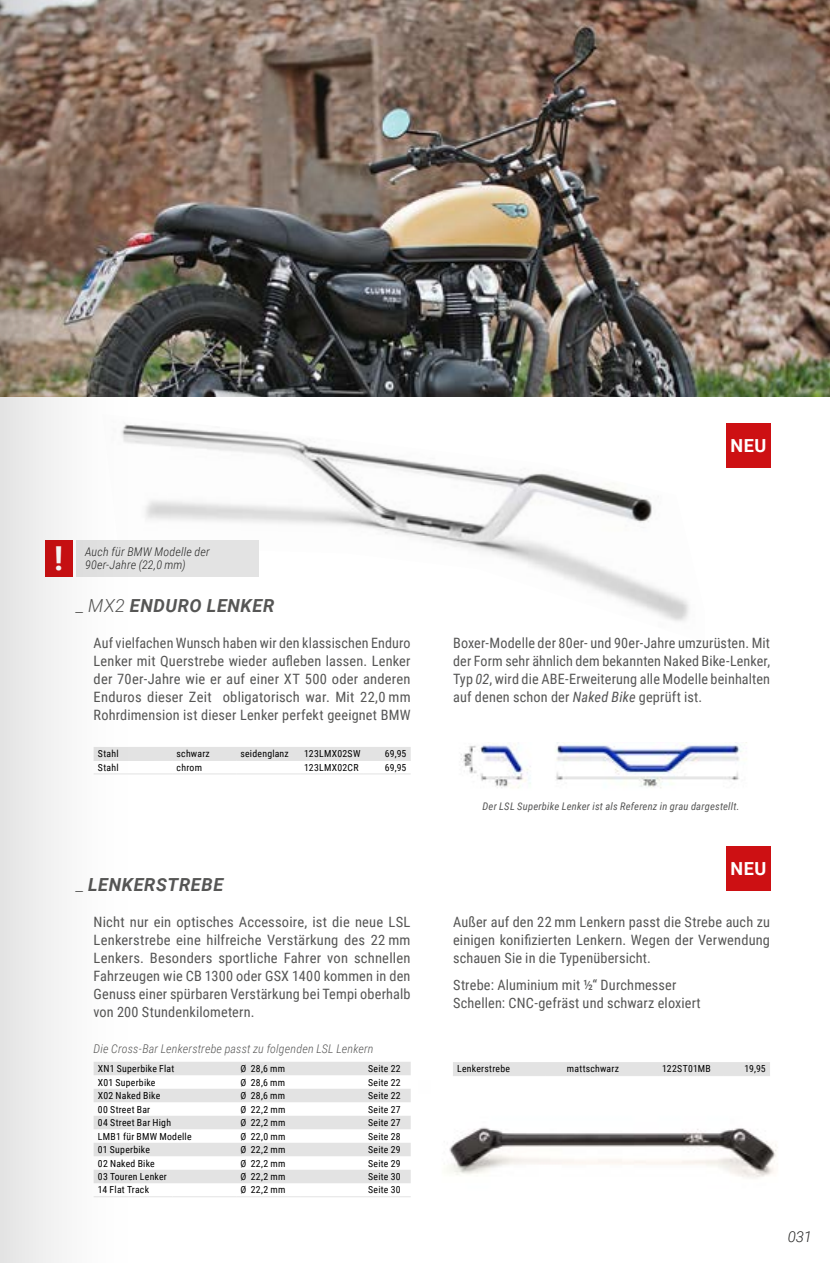
<style>
.page{position:relative;width:830px;height:1263px;background:#fff}
.page>*{position:absolute;margin:0;border:0;box-sizing:border-box;transform-origin:0 0}
.t1{font:700 33px "Roboto";color:#fff}
.t2{font:italic 700 18px "Roboto";letter-spacing:.035em;color:#565655}
.t3{font:700 18px "Roboto";letter-spacing:.035em;color:#fff}
.t4{font:italic 300 15px "Roboto";color:#272726}
.t5{font:14.25px/18px "Roboto Condensed";letter-spacing:.01em;color:#565655;text-align:justify}
.t6{font:italic 300 12px "Roboto Condensed";letter-spacing:.01em;color:#565655}
.t7{font:italic 300 12px/13.5px "Roboto Condensed";letter-spacing:.015em;color:#272726}
.t8{font:italic 10.5px "Roboto Condensed";letter-spacing:.02em;color:#565655}
.t9{font:9.75px "Roboto Condensed";letter-spacing:.025em;color:#000}
.s1{font-weight:300}
.s2{font-style:italic}
</style>
<div class="page">
<img style="left:153px;top:426px;width:536px;height:195px">
<img style="left:461px;top:742px;width:286px;height:46px">
<img style="left:153px;top:0;width:676px;height:396px">
<img style="left:447px;top:1071px;width:330px;height:107px">
<div style="left:153px;top:747px;width:257px;height:13px;background:#e3e3e3"></div>
<hr style="left:94px;top:773px;width:78px;height:1px;background:#e3e3e3">
<hr style="left:172px;top:773px;width:64px;height:1px;background:#e3e3e3">
<hr style="left:236px;top:773px;width:64px;height:1px;background:#e3e3e3">
<hr style="left:300px;top:773px;width:64px;height:1px;background:#e3e3e3">
<hr style="left:94px;top:760px;width:78px;height:1px;background:#e3e3e3">
<hr style="left:172px;top:760px;width:64px;height:1px;background:#e3e3e3">
<hr style="left:236px;top:760px;width:64px;height:1px;background:#e3e3e3">
<hr style="left:300px;top:760px;width:64px;height:1px;background:#e3e3e3">
<hr style="left:364px;top:773px;width:46px;height:1px;background:#e3e3e3">
<hr style="left:364px;top:760px;width:46px;height:1px;background:#e3e3e3">
<div style="left:452px;top:1062px;width:317px;height:13px;background:#e3e3e3"></div>
<hr style="left:657px;top:1075px;width:65px;height:1px;background:#e3e3e3">
<hr style="left:452px;top:1075px;width:93px;height:1px;background:#e3e3e3">
<hr style="left:545px;top:1075px;width:112px;height:1px;background:#e3e3e3">
<hr style="left:722px;top:1075px;width:47px;height:1px;background:#e3e3e3">
<svg style="left:153px;top:1062px;width:257px;height:121px"></svg>
<hr style="left:236px;top:1196px;width:64px;height:1px;background:#e3e3e3">
<hr style="left:300px;top:1196px;width:64px;height:1px;background:#e3e3e3">
<hr style="left:364px;top:1196px;width:46px;height:1px;background:#e3e3e3">
<hr style="left:94px;top:1196px;width:78px;height:1px;background:#e3e3e3">
<hr style="left:172px;top:1196px;width:64px;height:1px;background:#e3e3e3">
<div style="left:725px;top:423px;width:45px;height:45px;background:#cd1013"></div>
<div style="left:725px;top:846px;width:45px;height:45px;background:#cd1013"></div>
<div style="left:76px;top:540px;width:183px;height:36px;background:#e3e3e3"></div>
<svg style="left:0;top:0;width:153px;height:1263px"></svg>
<p class="t3" style="left:730px;top:433px;width:37px">NEU</p>
<h1 class="t1" style="left:54px;top:536px;width:10px">!</h1>
<p class="t7" style="left:85px;top:544px;width:126px">Auch für BMW Modelle der<br>90er-Jahre (22,0 mm)</p>
<p class="t2" style="left:77px;top:593px;width:199px"><span class="s1">_ MX2</span> ENDURO LENKER</p>
<p class="t5" style="left:94px;top:633px;width:318px">Auf vielfachen Wunsch haben wir den klassischen Enduro Lenker mit Querstrebe wieder aufleben lassen. Lenker der 70er-Jahre wie er auf einer XT 500 oder anderen Enduros dieser Zeit obligatorisch war. Mit 22,0 mm Rohrdimension ist dieser Lenker perfekt geeignet BMW</p>
<p class="t5" style="left:453px;top:633px;width:318px">Boxer-Modelle der 80er- und 90er-Jahre umzurüsten. Mit der Form sehr ähnlich dem bekannten Naked Bike-Lenker, Typ <span class="s2">02</span>, wird die ABE-Erweiterung alle Modelle beinhalten auf denen schon der <span class="s2">Naked Bike</span> geprüft ist.</p>
<p class="t9" style="left:98px;top:747px;width:22px">Stahl</p>
<p class="t9" style="left:176px;top:747px;width:35px">schwarz</p>
<p class="t9" style="left:240px;top:747px;width:50px">seidenglanz</p>
<p class="t9" style="left:304px;top:747px;width:58px">123LMX02SW</p>
<p class="t9" style="left:384px;top:747px;width:23px">69,95</p>
<p class="t9" style="left:98px;top:760px;width:22px">Stahl</p>
<p class="t9" style="left:176px;top:760px;width:27px">chrom</p>
<p class="t9" style="left:304px;top:760px;width:56px">123LMX02CR</p>
<p class="t9" style="left:384px;top:760px;width:23px">69,95</p>
<p class="t8" style="left:482px;top:799px;width:258px">Der LSL Superbike Lenker ist als Referenz in grau dargestellt.</p>
<p class="t3" style="left:730px;top:856px;width:37px">NEU</p>
<p class="t2" style="left:76px;top:872px;width:148px"><span class="s1">_</span> LENKERSTREBE</p>
<p class="t5" style="left:93px;top:912px;width:318px">Nicht nur ein optisches Accessoire, ist die neue LSL Lenkerstrebe eine hilfreiche Verstärkung des 22 mm Lenkers. Besonders sportliche Fahrer von schnellen Fahrzeugen wie CB 1300 oder GSX 1400 kommen in den Genuss einer spürbaren Verstärkung bei Tempi oberhalb von 200 Stundenkilometern.</p>
<p class="t5" style="left:453px;top:912px;width:318px">Außer auf den 22 mm Lenkern passt die Strebe auch zu einigen konifizierten Lenkern. Wegen der Verwendung schauen Sie in die Typenübersicht.</p>
<p class="t5" style="left:453px;top:975px;width:249px">Strebe: Aluminium mit ½“ Durchmesser<br>Schellen: CNC-gefräst und schwarz eloxiert</p>
<p class="t6" style="left:94px;top:1040px;width:281px">Die Cross-Bar Lenkerstrebe passt zu folgenden LSL Lenkern</p>
<p class="t9" style="left:98px;top:1062px;width:78px">XN1 Superbike Flat</p>
<p class="t9" style="left:240px;top:1062px;width:46px">Ø 28,6 mm</p>
<p class="t9" style="left:368px;top:1062px;width:34px">Seite 22</p>
<p class="t9" style="left:457px;top:1062px;width:54px">Lenkerstrebe</p>
<p class="t9" style="left:566px;top:1062px;width:54px">mattschwarz</p>
<p class="t9" style="left:662px;top:1062px;width:50px">122ST01MB</p>
<p class="t9" style="left:744px;top:1062px;width:23px">19,95</p>
<p class="t9" style="left:98px;top:1075px;width:59px">X01 Superbike</p>
<p class="t9" style="left:240px;top:1075px;width:46px">Ø 28,6 mm</p>
<p class="t9" style="left:368px;top:1075px;width:34px">Seite 22</p>
<p class="t9" style="left:98px;top:1089px;width:64px">X02 Naked Bike</p>
<p class="t9" style="left:240px;top:1089px;width:46px">Ø 28,6 mm</p>
<p class="t9" style="left:368px;top:1089px;width:34px">Seite 22</p>
<p class="t9" style="left:98px;top:1102px;width:54px">00 Street Bar</p>
<p class="t9" style="left:240px;top:1102px;width:46px">Ø 22,2 mm</p>
<p class="t9" style="left:368px;top:1102px;width:34px">Seite 27</p>
<p class="t9" style="left:98px;top:1116px;width:75px">04 Street Bar High</p>
<p class="t9" style="left:240px;top:1116px;width:46px">Ø 22,2 mm</p>
<p class="t9" style="left:368px;top:1116px;width:34px">Seite 27</p>
<p class="t9" style="left:98px;top:1129px;width:95px">LMB1 für BMW Modelle</p>
<p class="t9" style="left:240px;top:1129px;width:46px">Ø 22,0 mm</p>
<p class="t9" style="left:368px;top:1129px;width:34px">Seite 28</p>
<p class="t9" style="left:98px;top:1143px;width:54px">01 Superbike</p>
<p class="t9" style="left:240px;top:1143px;width:46px">Ø 22,2 mm</p>
<p class="t9" style="left:368px;top:1143px;width:34px">Seite 29</p>
<p class="t9" style="left:98px;top:1156px;width:58px">02 Naked Bike</p>
<p class="t9" style="left:240px;top:1156px;width:46px">Ø 22,2 mm</p>
<p class="t9" style="left:368px;top:1156px;width:34px">Seite 29</p>
<p class="t9" style="left:98px;top:1170px;width:70px">03 Touren Lenker</p>
<p class="t9" style="left:240px;top:1170px;width:46px">Ø 22,2 mm</p>
<p class="t9" style="left:368px;top:1170px;width:34px">Seite 30</p>
<p class="t9" style="left:98px;top:1183px;width:53px">14 Flat Track</p>
<p class="t9" style="left:240px;top:1183px;width:46px">Ø 22,2 mm</p>
<p class="t9" style="left:368px;top:1183px;width:34px">Seite 30</p>
<p class="t4" style="left:787px;top:1226px;width:26px">031</p>
</div>
